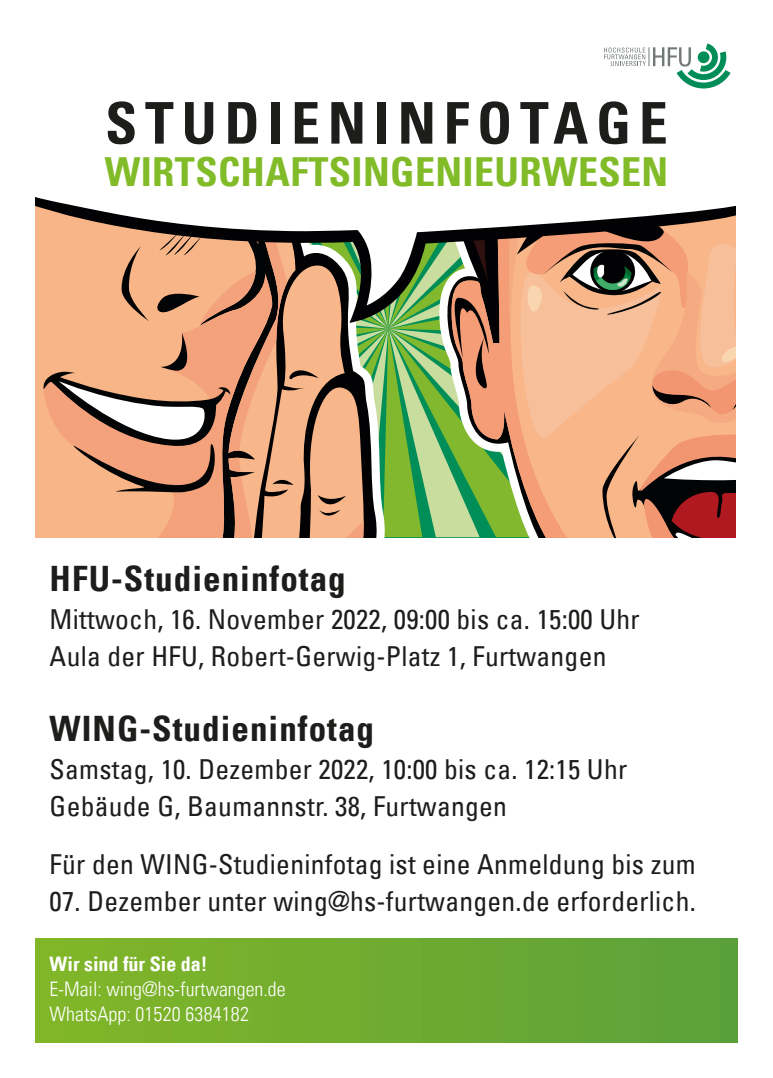
<style>
.page{position:relative;width:773px;height:1078px;background:#fff}
.page>*{position:absolute;margin:0;border:0;box-sizing:border-box;transform-origin:0 0}
.t1{font:57.5px "Univers Com 67 Bold Cond";letter-spacing:.135em;color:#1d1d1b}
.t2{font:40px "Univers Com 67 Bold Cond";letter-spacing:.01em;color:#81bb27}
.t3{font:35px "Univers Com 67 Bold Cond";letter-spacing:.03em;color:#1d1d1b}
.t4{font:condensed 27.5px "Univers Com 57";letter-spacing:.01em;color:#1d1d1b}
.t5{font:20px "Univers Com 47 Light Cond";color:#fff}
.t6{font:20px "Univers Com 67 Bold Cond";color:#fff}
</style>
<div class="page">
<div style="left:35px;top:938px;width:702px;height:104px;background:linear-gradient(to right,#82b627,#5ba03a)"></div>
<svg style="left:35px;top:323px;width:7px;height:214px"></svg>
<svg style="left:42px;top:323px;width:693px;height:214px;background:#c7a075"></svg>
<svg style="left:35px;top:305px;width:700px;height:18px;background:#cc9f78"></svg>
<svg style="left:35px;top:197px;width:700px;height:108px"></svg>
<svg style="left:604px;top:43px;width:126px;height:45px"></svg>
<div style="left:711px;top:173px;width:43px;height:32px;background:#fff"></div>
<p class="t1" style="left:105px;top:88px;width:564px">STUDIENINFOTAGE</p>
<p class="t2" style="left:105px;top:147px;width:565px">WIRTSCHAFTSINGENIEURWESEN</p>
<p class="t3" style="left:50px;top:557px;width:297px">HFU-Studieninfotag</p>
<p class="t4" style="left:50px;top:601px;width:591px">Mittwoch, 16. November 2022, 09:00 bis ca. 15:00 Uhr</p>
<p class="t4" style="left:50px;top:638px;width:558px">Aula der HFU, Robert-Gerwig-Platz 1, Furtwangen</p>
<p class="t3" style="left:50px;top:707px;width:326px">WING-Studieninfotag</p>
<p class="t4" style="left:50px;top:751px;width:579px">Samstag, 10. Dezember 2022, 10:00 bis ca. 12:15 Uhr</p>
<p class="t4" style="left:50px;top:788px;width:459px">Gebäude G, Baumannstr. 38, Furtwangen</p>
<p class="t4" style="left:50px;top:846px;width:647px">Für den WING-Studieninfotag ist eine Anmeldung bis zum</p>
<p class="t4" style="left:50px;top:883px;width:647px">07. Dezember unter wing@hs-furtwangen.de erforderlich.</p>
<p class="t6" style="left:50px;top:951px;width:159px">Wir sind für Sie da!</p>
<p class="t5" style="left:50px;top:976px;width:237px">E-Mail: wing@hs-furtwangen.de</p>
<p class="t5" style="left:50px;top:1001px;width:201px">WhatsApp: 01520 6384182</p>
</div>
